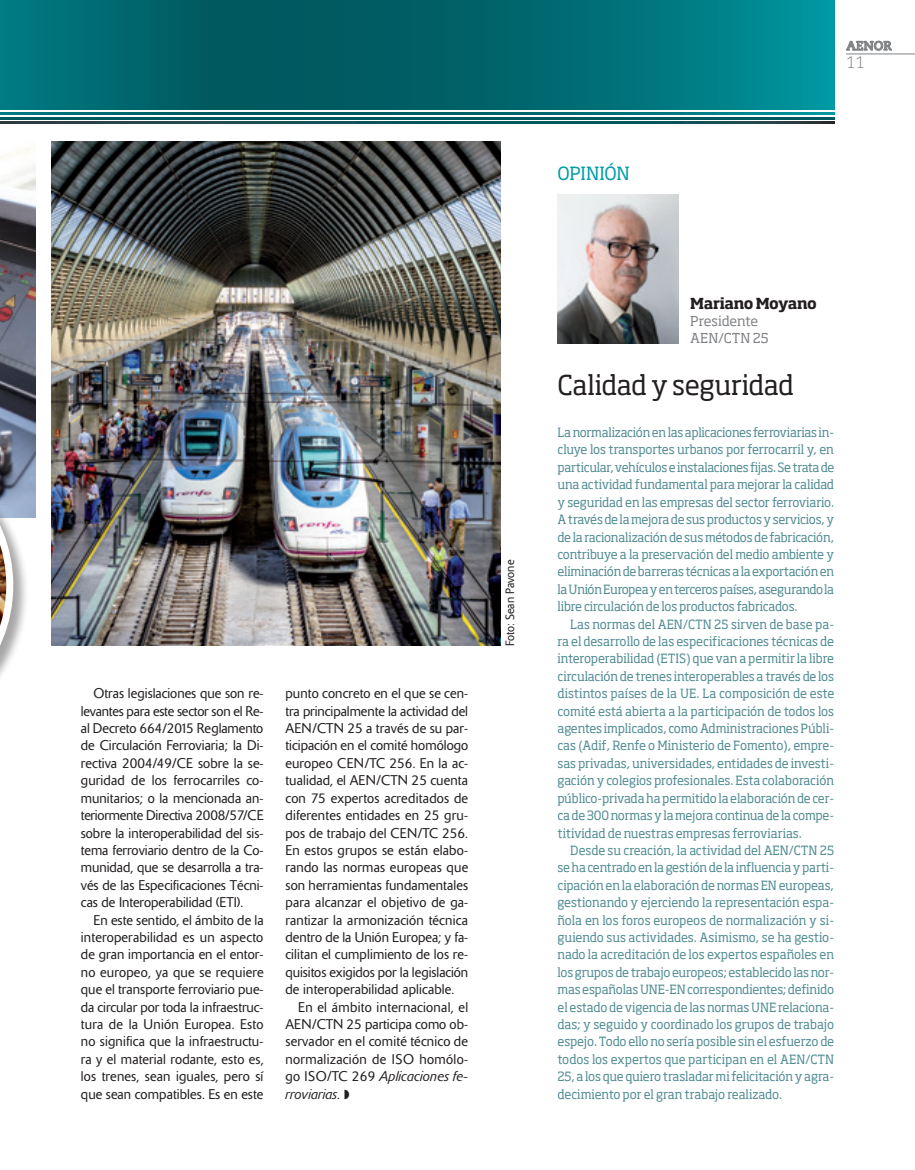
<style>
.page{position:relative;width:915px;height:1170px;background:#fff}
.page>*{position:absolute;margin:0;border:0;box-sizing:border-box;transform-origin:0 0}
.TITULAR_OPINION{font:27px "Soho Std";letter-spacing:-.015em;color:#231f20}
.t1{font:18px "Soho Std";letter-spacing:-.02em;color:#009da7}
.t2{font:300 16.5px "Caecilia LT Std";color:#808285}
._08_NOMBRE_ENTREVIST{font:700 15px "Soho Std";letter-spacing:-.03em;color:#231f20}
._04_TEXTO_CORRIDO{font:300 13.95px/17.4px "Delta";letter-spacing:.01em;color:#231f20;text-align:justify}
._08_NOMBRE_ENTREVIST-2{font:13.5px "Soho Std";letter-spacing:-.025em;color:#808285}
._08_NOMBRE_ENTREVIST-3{font:13.5px "Soho Std";color:#808285}
.t3{font:700 12.75px "Caecilia LT Std";color:#808285}
.TEXTO_OPINION{font:12.6px/17.4px "Soho Std";letter-spacing:-.015em;color:#518c93;text-align:justify;scale:.96 1}
._002_PREGUNTA_GRANAT{font:300 12px "Delta";color:#231f20;scale:.96 1}
.s1{font-style:italic}
</style>
<div class="page">
<img style="left:0;top:148px;width:35px;height:369px">
<img style="left:52px;top:141px;width:448px;height:505px">
<svg style="left:846px;top:41px;width:45px;height:10px"></svg>
<hr style="left:846px;top:54px;width:68px;height:1px;background:#808285">
<img style="left:557px;top:195px;width:121px;height:148px">
<svg style="left:0;top:0;width:833px;height:110px;background:#006c73"></svg>
<svg style="left:0;top:113px;width:833px;height:1px"></svg>
<hr style="left:0;top:117px;width:833px;height:2px;background:#00595f">
<svg style="left:0;top:122px;width:833px;height:2px;background:#154c52"></svg>
<div style="left:0;top:446px;width:29px;height:293px;background:#231f20;opacity:.4"></div>
<svg style="left:0;top:446px;width:13px;height:277px"></svg>
<p class="t1" style="left:557px;top:162px;width:74px">OPINIÓN</p>
<p class="t3" style="left:846px;top:38px;width:47px">AENOR</p>
<p class="t2" style="left:846px;top:53px;width:20px">11</p>
<p class="_04_TEXTO_CORRIDO" style="left:81px;top:684px;width:184px;text-indent:13px">Otras legislaciones que son re&shy;levantes para este sector son el Re&shy;al Decreto 664/2015 Reglamento de Circulación Ferroviaria; la Di&shy;rectiva 2004/49/CE sobre la se&shy;guridad de los ferrocarriles co&shy;munitarios; o la mencionada an&shy;teriormente Directiva 2008/57/CE sobre la interoperabilidad del sis&shy;tema ferroviario dentro de la Co&shy;munidad, que se desarrolla a tra&shy;vés de las Especificaciones Técni&shy;cas de Interoperabilidad (ETI).</p>
<p class="_04_TEXTO_CORRIDO" style="left:81px;top:911px;width:184px;text-indent:13px">En este sentido, el ámbito de la interoperabilidad es un aspecto de gran importancia en el entor&shy;no europeo, ya que se requiere que el transporte ferroviario pue&shy;da circular por toda la infraestruc&shy;tura de la Unión Europea. Esto no significa que la infraestructu&shy;ra y el material rodante, esto es, los trenes, sean iguales, pero sí que sean compatibles. Es en este</p>
<p class="_04_TEXTO_CORRIDO" style="left:285px;top:684px;width:184px">punto concreto en el que se cen&shy;tra principalmente la actividad del AEN/CTN 25 a través de su par&shy;ticipación en el comité homólogo europeo CEN/TC 256. En la ac&shy;tualidad, el AEN/CTN 25 cuenta con 75 expertos acreditados de diferentes entidades en 25 gru&shy;pos de trabajo del CEN/TC 256.<br>En estos grupos se están elabo&shy;rando las normas europeas que son herramientas fundamentales para alcanzar el objetivo de ga&shy;rantizar la armonización técnica dentro de la Unión Europea; y fa&shy;cilitan el cumplimiento de los re&shy;quisitos exigidos por la legislación de interoperabilidad aplicable.</p>
<p class="_04_TEXTO_CORRIDO" style="left:285px;top:998px;width:184px;text-indent:13px">En el ámbito internacional, el AEN/CTN 25 participa como ob&shy;servador en el comité técnico de normalización de ISO homólo&shy;go ISO/TC 269 <span class="s1">Aplicaciones fe&shy;rroviarias</span>. ◗</p>
<p class="_002_PREGUNTA_GRANAT" style="left:503px;top:646px;width:91px;rotate:-90deg">Foto: Sean Pavone</p>
<p class="_08_NOMBRE_ENTREVIST" style="left:690px;top:294px;width:128px">Mariano Moyano</p>
<p class="_08_NOMBRE_ENTREVIST-2" style="left:690px;top:312px;width:69px">Presidente</p>
<p class="_08_NOMBRE_ENTREVIST-3" style="left:690px;top:329px;width:80px">AEN/CTN 25</p>
<p class="TITULAR_OPINION" style="left:557px;top:368px;width:238px">Calidad y seguridad</p>
<p class="TEXTO_OPINION" style="left:557px;top:423px;width:290px">La normalización en las aplicaciones ferroviarias in&shy;cluye los transportes urbanos por ferrocarril y, en particular, vehículos e instalaciones fijas. Se trata de una actividad fundamental para mejorar la calidad y seguridad en las empresas del sector ferroviario.<br>A través de la mejora de sus productos y servicios, y de la racionalización de sus métodos de fabricación, contribuye a la preservación del medio ambiente y eliminación de barreras técnicas a la exportación en la Unión Europea y en terceros países, asegurando la libre circulación de los productos fabricados.</p>
<p class="TEXTO_OPINION" style="left:557px;top:615px;width:290px;text-indent:13px">Las normas del AEN/CTN 25 sirven de base pa&shy;ra el desarrollo de las especificaciones técnicas de interoperabilidad (ETIS) que van a permitir la libre circulación de trenes interoperables a través de los distintos países de la UE. La composición de este comité está abierta a la participación de todos los agentes implicados, como Administraciones Públi&shy;cas (Adif, Renfe o Ministerio de Fomento), empre&shy;sas privadas, universidades, entidades de investi&shy;gación y colegios profesionales. Esta colaboración público-privada ha permitido la elaboración de cer&shy;ca de 300 normas y la mejora continua de la compe&shy;titividad de nuestras empresas ferroviarias.</p>
<p class="TEXTO_OPINION" style="left:557px;top:841px;width:289px;text-indent:13px">Desde su creación, la actividad del AEN/CTN 25 se ha centrado en la gestión de la influencia y parti&shy;cipación en la elaboración de normas EN europeas, gestionando y ejerciendo la representación espa&shy;ñola en los foros europeos de normalización y si&shy;guiendo sus actividades. Asimismo, se ha gestio&shy;nado la acreditación de los expertos españoles en los grupos de trabajo europeos; establecido las nor&shy;mas españolas UNE-EN correspondientes; definido el estado de vigencia de las normas UNE relaciona&shy;das; y seguido y coordinado los grupos de trabajo espejo. Todo ello no sería posible sin el esfuerzo de todos los expertos que participan en el AEN/CTN 25, a los que quiero trasladar mi felicitación y agra&shy;decimiento por el gran trabajo realizado.</p>
</div>
